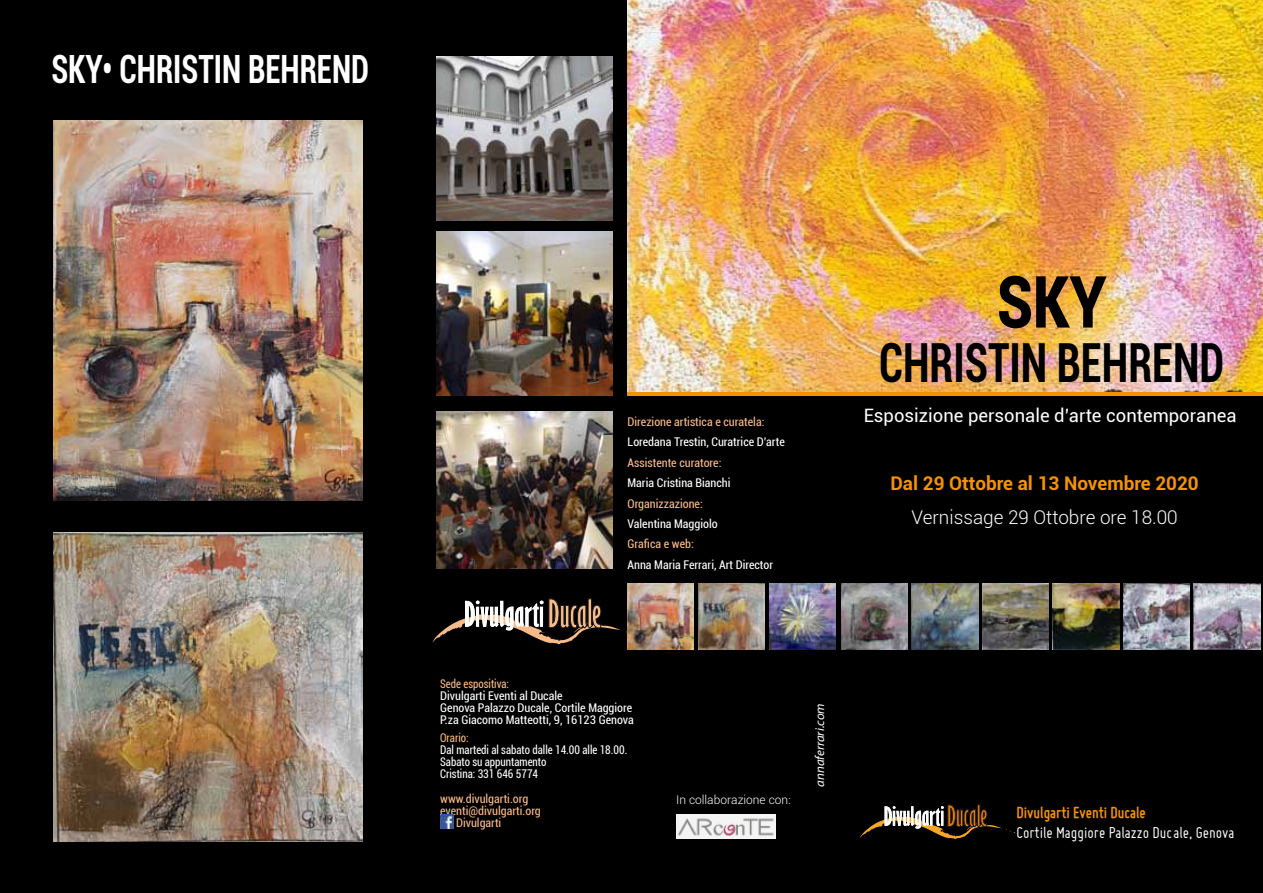
<style>
.page{position:relative;width:1263px;height:893px;background:#000}
.page>*{position:absolute;margin:0;border:0;box-sizing:border-box;transform-origin:0 0}
.t1{font:900 72px "Roboto";color:#000;scale:.8 1}
.t2{font:700 condensed 54px "Roboto";color:#000;scale:.8 1}
.t3{font:700 condensed 39px "Roboto";color:#fff;scale:.8 1}
.t4{font:700 18.9px "Roboto";color:#f39300}
.t5{font:300 18.9px "Roboto";color:#fff}
.t6{font:18.45px "Roboto";color:#fff}
.t7{font:italic 18px "Myriad Arabic";color:#fff}
.t8{font:17.1px "Miso";color:#fff}
.t9{font:700 17.1px "Miso";color:#f39200}
.t10{font:condensed 12px/12px "Roboto";color:#fff}
.t11{font:condensed 12px "Roboto";color:#f9ba89}
.t12{font:condensed 12px/12px "Roboto";color:#fff;scale:.9 1}
.t13{font:condensed 12px "Roboto";color:#f9ba89;scale:.9 1}
.t14{font:300 12px "Roboto";color:#fff}
</style>
<div class="page">
<svg style="left:432px;top:598px;width:195px;height:46px"></svg>
<img style="left:440px;top:815px;width:14px;height:13px">
<img style="left:437px;top:411px;width:175px;height:158px">
<img style="left:437px;top:232px;width:175px;height:164px">
<img style="left:437px;top:56px;width:175px;height:164px">
<img style="left:627px;top:0;width:636px;height:392px">
<svg style="left:860px;top:804px;width:155px;height:35px"></svg>
<hr style="left:627px;top:392px;width:636px;height:4px;background:#f39200">
<img style="left:769px;top:583px;width:67px;height:66px">
<img style="left:841px;top:583px;width:67px;height:66px">
<img style="left:982px;top:583px;width:67px;height:66px">
<img style="left:1053px;top:583px;width:66px;height:66px">
<img style="left:1123px;top:583px;width:66px;height:66px">
<img style="left:912px;top:583px;width:66px;height:66px">
<img style="left:627px;top:583px;width:67px;height:66px">
<img style="left:698px;top:583px;width:66px;height:66px">
<img style="left:1194px;top:583px;width:66px;height:66px">
<img style="left:54px;top:533px;width:308px;height:308px">
<img style="left:54px;top:120px;width:308px;height:380px">
<img style="left:677px;top:815px;width:98px;height:24px">
<h3 class="t3" style="left:51px;top:42px;width:399px">SKY• CHRISTIN BEHREND</h3>
<p class="t11" style="left:627px;top:413px;width:138px">Direzione artistica e curatela:</p>
<p class="t10" style="left:627px;top:436px;width:159px">Loredana Trestin, Curatrice D’arte</p>
<p class="t11" style="left:627px;top:454px;width:95px">Assistente curatore:</p>
<p class="t10" style="left:627px;top:476px;width:104px">Maria Cristina Bianchi</p>
<p class="t11" style="left:627px;top:495px;width:77px">Organizzazione:</p>
<p class="t10" style="left:627px;top:517px;width:92px">Valentina Maggiolo</p>
<p class="t11" style="left:627px;top:536px;width:68px">Grafica e web:</p>
<p class="t10" style="left:627px;top:558px;width:147px">Anna Maria Ferrari, Art Director</p>
<h1 class="t1" style="left:997px;top:251px;width:138px">SKY</h1>
<h2 class="t2" style="left:879px;top:324px;width:433px">CHRISTIN BEHREND</h2>
<h3 class="t6" style="left:864px;top:402px;width:374px">Esposizione personale d’arte contemporanea</h3>
<h3 class="t4" style="left:890px;top:470px;width:310px">Dal 29 Ottobre al 13 Novembre 2020</h3>
<h3 class="t5" style="left:911px;top:504px;width:268px">Vernissage 29 Ottobre ore 18.00</h3>
<p class="t13" style="left:440px;top:675px;width:78px">Sede espositiva:</p>
<p class="t10" style="left:440px;top:689px;width:195px">Divulgarti Eventi al Ducale<br>Genova Palazzo Ducale, Cortile Maggiore<br>P.za Giacomo Matteotti, 9, 16123 Genova</p>
<p class="t13" style="left:440px;top:729px;width:33px">Orario:</p>
<p class="t12" style="left:440px;top:743px;width:209px">Dal martedi al sabato dalle 14.00 alle 18.00.<br>Sabato su appuntamento<br>Cristina: 331 646 5774</p>
<p class="t11" style="left:440px;top:790px;width:90px">www.divulgarti.org</p>
<p class="t11" style="left:440px;top:802px;width:102px">eventi@divulgarti.org</p>
<p class="t11" style="left:456px;top:814px;width:47px">Divulgarti</p>
<p class="t14" style="left:676px;top:791px;width:116px">In collaborazione con:</p>
<h3 class="t7" style="left:808px;top:787px;width:85px;rotate:-90deg">annaferrari.com</h3>
<h3 class="t9" style="left:1016px;top:803px;width:131px">Divulgarti Eventi Ducale</h3>
<h3 class="t8" style="left:1016px;top:823px;width:220px">Cortile Maggiore Palazzo Ducale, Genova</h3>
</div>
